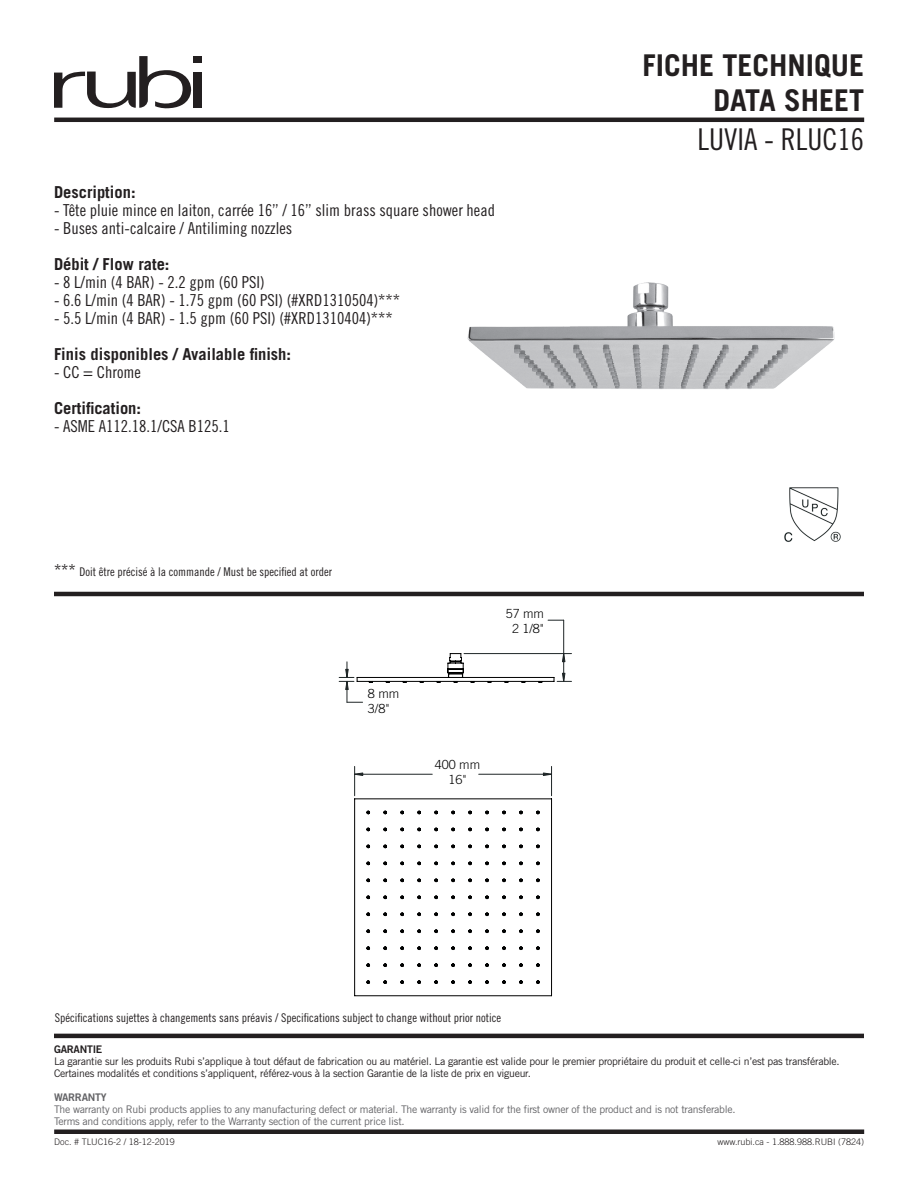
<style>
.page{position:relative;width:918px;height:1188px;background:#fff}
.page>*{position:absolute;margin:0;border:0;box-sizing:border-box;transform-origin:0 0}
.t1{font:700 30px/34.5px "Trade Gothic LT Std";color:#231f20;text-align:right}
.t2{font:30px "Trade Gothic LT Std Cn 18";color:#231f20}
.t3{font:16.5px "Trade Gothic LT Std Cn 18";color:#231f20}
.t4{font:700 16.5px "Trade Gothic LT Std";color:#231f20}
.t5{font:300 12.6px/15.1px "Trade Gothic LT Std";color:#000101;text-align:center}
.t6{font:12px "Trade Gothic LT Std Cn 18";color:#231f20}
.t7{font:10.5px/12px "Trade Gothic LT Std";letter-spacing:-.025em;color:#231f20}
.t8{font:10.5px/12px "Trade Gothic LT Std";letter-spacing:-.025em;color:#636366}
.t9{font:10.5px "Trade Gothic LT Std Bd 2";letter-spacing:-.025em;color:#231f20}
.t10{font:10.5px "Trade Gothic LT Std Bd 2";letter-spacing:-.025em;color:#636366}
.t11{font:300 9px "Trade Gothic LT Std";color:#231f20}
.s1{font-size:16.5px}
</style>
<div class="page">
<hr style="left:54px;top:1130px;width:810px;height:4px;background:#231f20">
<hr style="left:54px;top:118px;width:810px;height:4px;background:#231f20">
<div style="left:193px;top:72px;width:9px;height:36px;background:#231f20"></div>
<div style="left:193px;top:56px;width:9px;height:7px;background:#231f20"></div>
<svg style="left:54px;top:56px;width:138px;height:53px"></svg>
<hr style="left:54px;top:592px;width:810px;height:4px;background:#231f20">
<img style="left:784px;top:487px;width:57px;height:55px">
<hr style="left:355px;top:774px;width:77px;height:1px;background:#1e2526">
<hr style="left:479px;top:774px;width:73px;height:1px;background:#1e2526">
<hr style="left:354px;top:766px;width:1px;height:30px;background:#1e2526">
<hr style="left:551px;top:766px;width:1px;height:30px;background:#1e2526">
<hr style="left:563px;top:620px;width:1px;height:34px;background:#1e2526">
<svg style="left:548px;top:620px;width:16px;height:1px"></svg>
<svg style="left:354px;top:772px;width:9px;height:4px"></svg>
<svg style="left:543px;top:772px;width:8px;height:4px"></svg>
<svg style="left:339px;top:653px;width:233px;height:50px"></svg>
<svg style="left:354px;top:798px;width:198px;height:198px"></svg>
<hr style="left:54px;top:1034px;width:810px;height:4px;background:#231f20">
<img style="left:467px;top:282px;width:368px;height:108px">
<h2 class="t4" style="left:54px;top:182px;width:83px">Description:</h2>
<h2 class="t3" style="left:54px;top:200px;width:443px">- Tête pluie mince en laiton, carrée 16’’ / 16’’ slim brass square shower head</h2>
<h2 class="t3" style="left:54px;top:218px;width:240px">- Buses anti-calcaire / Antiliming nozzles</h2>
<h2 class="t4" style="left:54px;top:254px;width:117px">Débit / Flow rate:</h2>
<h2 class="t3" style="left:54px;top:272px;width:212px">- 8 L/min (4 BAR) - 2.2 gpm (60 PSI)</h2>
<h2 class="t3" style="left:54px;top:290px;width:348px">- 6.6 L/min (4 BAR) - 1.75 gpm (60 PSI) (#XRD1310504)***</h2>
<h2 class="t3" style="left:54px;top:308px;width:340px">- 5.5 L/min (4 BAR) - 1.5 gpm (60 PSI) (#XRD1310404)***</h2>
<h2 class="t4" style="left:54px;top:344px;width:239px">Finis disponibles / Available finish:</h2>
<h2 class="t3" style="left:54px;top:362px;width:88px">- CC = Chrome</h2>
<h2 class="t4" style="left:54px;top:398px;width:89px">Certification:</h2>
<h2 class="t3" style="left:54px;top:416px;width:177px">- ASME A112.18.1/CSA B125.1</h2>
<p class="t6" style="left:54px;top:564px;width:280px"><span class="s1">***</span> Doit être précisé à la commande / Must be specified at order</p>
<p class="t5" style="left:368px;top:686px;width:33px;text-align:left">8 mm<br>3/8"</p>
<p class="t5" style="left:506px;top:605px;width:40px">57 mm<br>2 1/8"</p>
<p class="t5" style="left:435px;top:757px;width:47px">400 mm<br>16"</p>
<p class="t6" style="left:55px;top:1011px;width:448px">Spécifications sujettes à changements sans préavis / Specifications subject to change without prior notice</p>
<h1 class="t1" style="left:642px;top:48px;width:223px">FICHE TECHNIQUE<br>DATA SHEET</h1>
<h1 class="t2" style="left:698px;top:122px;width:168px">LUVIA - RLUC16</h1>
<p class="t9" style="left:54px;top:1043px;width:50px">GARANTIE</p>
<p class="t7" style="left:54px;top:1055px;width:787px">La garantie sur les produits Rubi s’applique à tout défaut de fabrication ou au matériel. La garantie est valide pour le premier propriétaire du produit et celle-ci n’est pas transférable.<br>Certaines modalités et conditions s’appliquent, référez-vous à la section Garantie de la liste de prix en vigueur.</p>
<p class="t10" style="left:54px;top:1091px;width:54px">WARRANTY</p>
<p class="t8" style="left:54px;top:1103px;width:683px">The warranty on Rubi products applies to any manufacturing defect or material. The warranty is valid for the first owner of the product and is not transferable.<br>Terms and conditions apply, refer to the Warranty section of the current price list.</p>
<p class="t11" style="left:54px;top:1137px;width:122px">Doc. # TLUC16-2 / 18-12-2019</p>
<p class="t11" style="left:718px;top:1137px;width:148px">www.rubi.ca - 1.888.988.RUBI (7824)</p>
</div>
